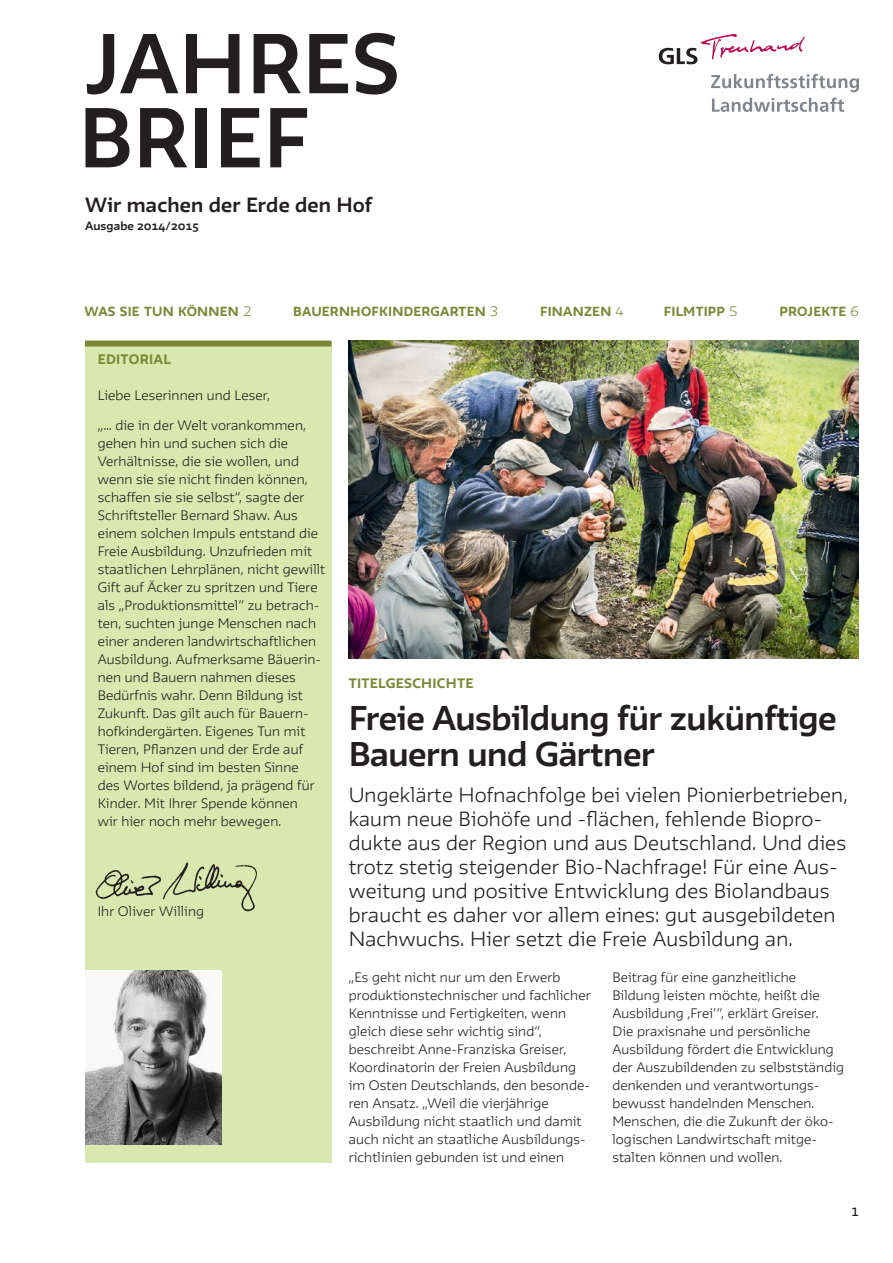
<style>
.page{position:relative;width:893px;height:1263px;background:#fff}
.page>*{position:absolute;margin:0;border:0;box-sizing:border-box;transform-origin:0 0}
.t1{font:700 74.1px/74.1px "GLS Irma";letter-spacing:.005em;color:#231f20}
.t2{font:700 30px/36px "GLS Irma";letter-spacing:-.015em;color:#231f20}
.t3{font:300 18px/24px "GLS Irma";letter-spacing:.015em;color:#231f20}
.t4{font:700 18px "GLS Irma";letter-spacing:.01em;color:#231f20}
.t5{font:300 12px/18px "GLS Irma";letter-spacing:.015em;color:#231f20}
.t6{font:800 12px "GLS Irma";letter-spacing:.02em;color:#7b8937}
.t7{font:800 11.55px "GLS Irma";letter-spacing:.02em;color:#7b8937}
.t8{font:700 10.5px "GLS Irma";letter-spacing:.01em;color:#231f20}
.t9{font:600 10.5px "GLS Irma";color:#231f20}
.s1{font-weight:300;font-size:12px}
.s2{font-weight:300}
</style>
<div class="page">
<div style="left:85px;top:342px;width:247px;height:820px;background:#d9e8ae"></div>
<div style="left:85px;top:341px;width:247px;height:6px;background:#7b8937"></div>
<svg style="left:659px;top:34px;width:146px;height:30px"></svg>
<svg style="left:711px;top:74px;width:148px;height:38px"></svg>
<img style="left:85px;top:970px;width:137px;height:174px">
<img style="left:95px;top:862px;width:162px;height:50px">
<img style="left:349px;top:340px;width:510px;height:318px">
<h1 class="t1" style="left:79px;top:25px;width:323px">JAHRES<br>BRIEF</h1>
<h3 class="t4" style="left:85px;top:192px;width:288px">Wir machen der Erde den Hof</h3>
<p class="t8" style="left:85px;top:218px;width:115px">Ausgabe 2014/2015</p>
<p class="t7" style="left:85px;top:304px;width:168px">WAS SIE TUN KÖNNEN <span class="s1">2</span></p>
<p class="t7" style="left:293px;top:304px;width:207px">BAUERNHOFKINDERGARTEN <span class="s1">3</span></p>
<p class="t7" style="left:540px;top:304px;width:85px">FINANZEN <span class="s2">4</span></p>
<p class="t7" style="left:664px;top:304px;width:75px">FILMTIPP <span class="s1">5</span></p>
<p class="t7" style="left:779px;top:304px;width:81px">PROJEKTE <span class="s1">6</span></p>
<p class="t6" style="left:98px;top:351px;width:75px">EDITORIAL</p>
<p class="t5" style="left:98px;top:386px;width:174px">Liebe Leserinnen und Leser,</p>
<p class="t5" style="left:98px;top:416px;width:229px">„… die in der Welt vorankommen, gehen hin und suchen sich die Verhältnisse, die sie wollen, und wenn sie sie nicht finden können, schaffen sie sie selbst“, sagte der Schriftsteller Bernard Shaw. Aus einem solchen Impuls entstand die Freie Ausbildung. Unzufrieden mit staatlichen Lehrplänen, nicht gewillt Gift auf Äcker zu spritzen und Tiere als „Produktionsmittel“ zu betrach&shy;ten, suchten junge Menschen nach einer anderen landwirtschaftlichen Ausbildung. Aufmerksame Bäuerin&shy;nen und Bauern nahmen dieses Bedürfnis wahr. Denn Bildung ist Zukunft. Das gilt auch für Bauern&shy;hofkindergärten. Eigenes Tun mit Tieren, Pflanzen und der Erde auf einem Hof sind im besten Sinne<br>des Wortes bildend, ja prägend für Kinder. Mit Ihrer Spende können<br>wir hier noch mehr bewegen.</p>
<p class="t5" style="left:98px;top:902px;width:108px">Ihr Oliver Willing</p>
<p class="t6" style="left:349px;top:675px;width:126px">TITELGESCHICHTE</p>
<h2 class="t2" style="left:349px;top:700px;width:490px">Freie Ausbildung für zukünftige<br>Bauern und Gärtner</h2>
<p class="t3" style="left:349px;top:782px;width:501px">Ungeklärte Hofnachfolge bei vielen Pionierbetrieben, kaum neue Biohöfe und -flächen, fehlende Biopro&shy;dukte aus der Region und aus Deutschland. Und dies trotz stetig steigender Bio-Nachfrage! Für eine Aus&shy;weitung und positive Entwicklung des Biolandbaus braucht es daher vor allem eines: gut ausgebildeten Nachwuchs. Hier setzt die Freie Ausbildung an.</p>
<p class="t5" style="left:349px;top:968px;width:243px">„Es geht nicht nur um den Erwerb produktionstechnischer und fachlicher Kenntnisse und Fertigkeiten, wenn gleich diese sehr wichtig sind“, beschreibt Anne-Franziska Greiser, Koordinatorin der Freien Ausbildung im Osten Deutschlands, den besonde&shy;ren Ansatz. „Weil die vierjährige Ausbildung nicht staatlich und damit auch nicht an staatliche Ausbildungs&shy;richtlinien gebunden ist und einen</p>
<p class="t5" style="left:612px;top:968px;width:233px">Beitrag für eine ganzheitliche Bildung leisten möchte, heißt die Ausbildung ‚Frei‘“, erklärt Greiser.<br>Die praxisnahe und persönliche Ausbildung fördert die Entwicklung der Auszubildenden zu selbstständig denkenden und verantwortungs&shy;bewusst handelnden Menschen.<br>Menschen, die die Zukunft der öko&shy;logischen Landwirtschaft mitge&shy;stalten können und wollen.</p>
<p class="t9" style="left:852px;top:1205px;width:9px">1</p>
</div>
